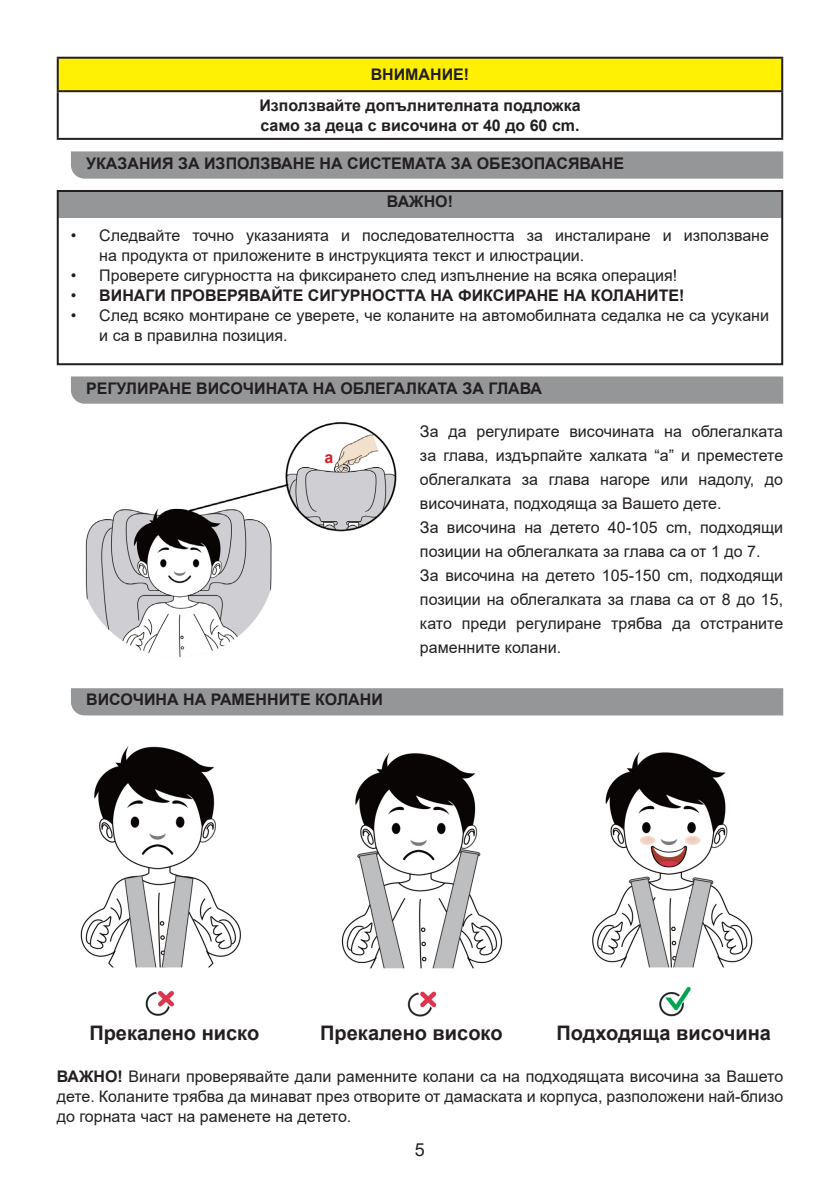
<style>
.page{position:relative;width:840px;height:1191px;background:#fff}
.page>*{position:absolute;margin:0;border:0;box-sizing:border-box;transform-origin:0 0}
.t1{font:700 20px "Arial";color:#231f20}
.t2{font:18px "Arial";color:#231f20}
.t3{font:16px/24px "Arial";color:#231f20}
.t4{font:700 16px "Arial";color:#231f20}
.t5{font:700 16px "Arial";color:#d1232a}
.s1{font-weight:400}
.s2{font-weight:700}
</style>
<div class="page">
<svg style="left:71px;top:151px;width:711px;height:28px;background:#97999a"></svg>
<svg style="left:71px;top:376px;width:711px;height:28px;background:#97999a"></svg>
<div style="left:71px;top:688px;width:711px;height:27px;background:#949697"></div>
<div style="left:58px;top:190px;width:724px;height:27px;background:#949697"></div>
<img style="left:85px;top:422px;width:312px;height:235px">
<img style="left:80px;top:746px;width:673px;height:271px">
<div style="left:57px;top:190px;width:725px;height:175px;border:2px solid #231f20"></div>
<div style="left:58px;top:58px;width:723px;height:33px;background:#fff101"></div>
<hr style="left:57px;top:57px;width:725px;height:2px;background:#231f20">
<hr style="left:57px;top:59px;width:2px;height:31px;background:#231f20">
<hr style="left:780px;top:59px;width:2px;height:31px;background:#231f20">
<hr style="left:57px;top:90px;width:725px;height:2px;background:#231f20">
<hr style="left:57px;top:92px;width:2px;height:46px;background:#231f20">
<hr style="left:780px;top:92px;width:2px;height:46px;background:#231f20">
<hr style="left:57px;top:138px;width:725px;height:2px;background:#231f20">
<p class="t4" style="left:370px;top:63px;width:100px">ВНИМАНИЕ!</p>
<p class="t4" style="left:259px;top:94px;width:322px">Използвайте допълнителната подложка</p>
<p class="t4" style="left:260px;top:114px;width:320px">само за деца с височина от 40 до 60 cm.</p>
<p class="t4" style="left:86px;top:152px;width:539px">УКАЗАНИЯ ЗА ИЗПОЛЗВАНЕ НА СИСТЕМАТА ЗА ОБЕЗОПАСЯВАНЕ</p>
<p class="t4" style="left:386px;top:190px;width:68px">ВАЖНО!</p>
<p class="t3" style="left:99px;top:225px;width:670px;line-height:20px;text-indent:-28px">• Следвайте точно указанията и последователността за инсталиране и използване на продукта от приложените в инструкцията текст и илюстрации.</p>
<p class="t3" style="left:71px;top:263px;width:607px">• Проверете сигурността на фиксирането след изпълнение на всяка операция!</p>
<p class="t4" style="left:71px;top:284px;width:614px"><span class="s1">•</span> ВИНАГИ ПРОВЕРЯВАЙТЕ СИГУРНОСТТА НА ФИКСИРАНЕ НА КОЛАНИТЕ!</p>
<p class="t3" style="left:99px;top:305px;width:670px;line-height:20px;text-indent:-28px">• След всяко монтиране се уверете, че коланите на автомобилната седалка не са усукани и са в правилна позиция.</p>
<p class="t4" style="left:86px;top:377px;width:457px">РЕГУЛИРАНЕ ВИСОЧИНАТА НА ОБЛЕГАЛКАТА ЗА ГЛАВА</p>
<p class="t5" style="left:324px;top:446px;width:10px">a</p>
<p class="t4" style="left:86px;top:688px;width:298px">ВИСОЧИНА НА РАМЕННИТЕ КОЛАНИ</p>
<p class="t3" style="left:420px;top:419px;width:364px;text-align:justify">За да регулирате височината на облегалката за глава, издърпайте халката “a” и преместете облегалката за глава нагоре или надолу, до височината, подходяща за Вашето дете.</p>
<p class="t3" style="left:420px;top:515px;width:364px">За височина на детето 40-105 cm, подходящи позиции на облегалката за глава са от 1 до 7.</p>
<p class="t3" style="left:420px;top:563px;width:364px;text-align:justify">За височина на детето 105-150 cm, подходящи позиции на облегалката за глава са от 8 до 15, като преди регулиране трябва да отстраните раменните колани.</p>
<p class="t1" style="left:89px;top:1018px;width:171px">Прекалено ниско</p>
<p class="t1" style="left:320px;top:1018px;width:184px">Прекалено високо</p>
<p class="t1" style="left:556px;top:1018px;width:216px">Подходяща височина</p>
<p class="t3" style="left:57px;top:1066px;width:727px;line-height:20px;text-align:justify"><span class="s2">ВАЖНО!</span> Винаги проверявайте дали раменните колани са на подходящата височина за Вашето дете. Коланите трябва да минават през отворите от дамаската и корпуса, разположени най-близо до горната част на раменете на детето.</p>
<p class="t2" style="left:415px;top:1137px;width:12px">5</p>
</div>
